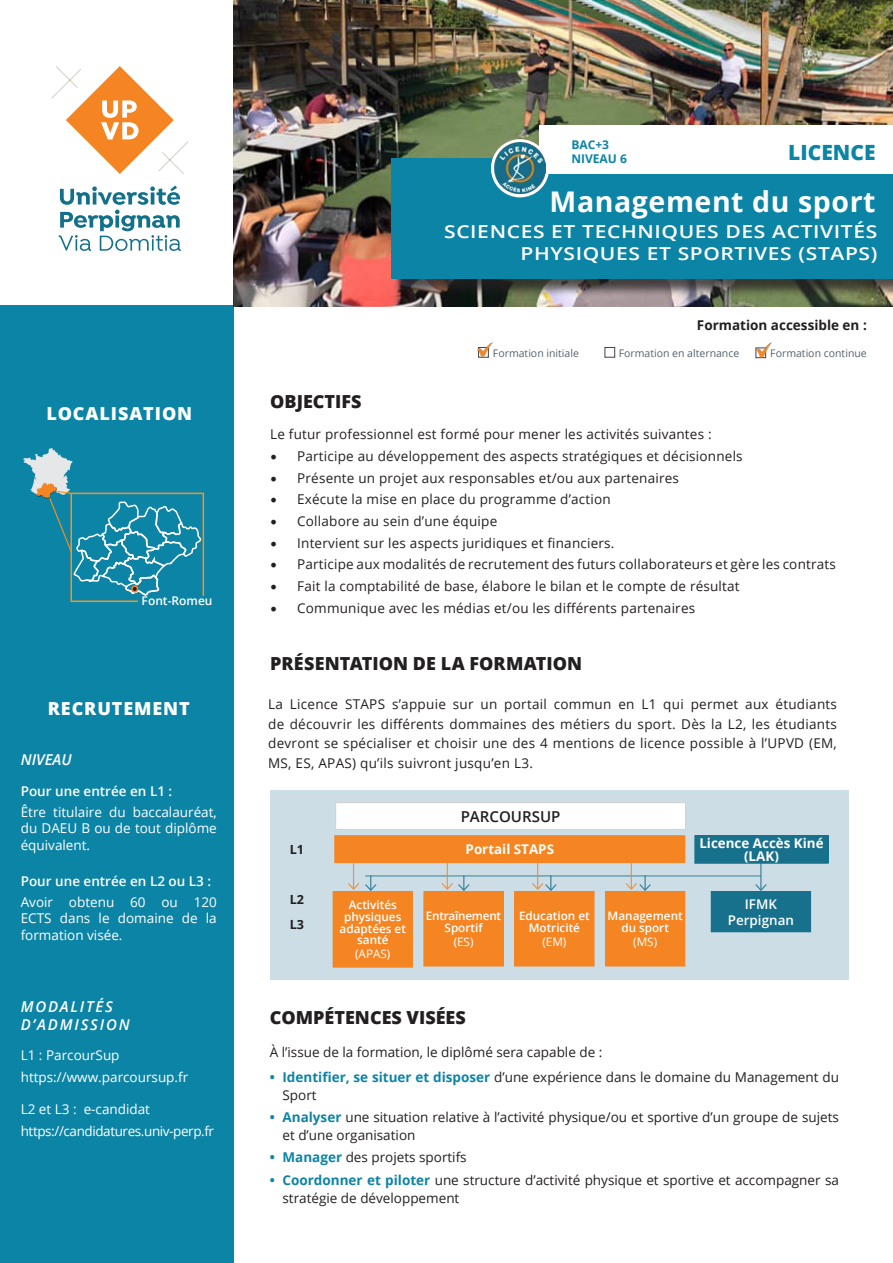
<style>
.page{position:relative;width:893px;height:1263px;background:#fff}
.page>*{position:absolute;margin:0;border:0;box-sizing:border-box;transform-origin:0 0}
.t1{font:700 28.5px "Open Sans";letter-spacing:.02em;color:#fff}
.t2{font:800 21px "Open Sans";color:#0c84a6}
.t3{font:800 18px "Open Sans";color:#231f20}
.t4{font:800 18px "Open Sans";letter-spacing:.05em;color:#fff}
.t5{font:600 17.85px/22.5px "Open Sans";letter-spacing:.03em;color:#fff;text-align:right;scale:1.18 1}
.t6{font:italic 600 15px/18px "Open Sans";letter-spacing:.12em;color:#fff}
.t7{font:600 15px "Open Sans";color:#231f20}
.t8{font:13.5px/18px "Open Sans";letter-spacing:.015em;color:#231f20}
.t9{font:13.5px/16.2px "Open Sans";color:#fff;text-align:justify}
.t10{font:600 13.5px "Open Sans";color:#fff}
.t11{font:13.5px "Open Sans";letter-spacing:-.03em;color:#fff}
.t12{font:700 13.5px "Open Sans";color:#231f20}
.t13{font:700 13.35px "Open Sans";color:#fff}
.t14{font:600 13.35px "Open Sans";color:#fff}
.t15{font:700 12.6px "Open Sans";color:#231f20}
.t16{font:700 12px "Open Sans";color:#0c84a6}
.t17{font:600 12px "Open Sans";color:#fff}
.t18{font:600 11.7px/11.7px "Open Sans";color:#fff;text-align:center}
.t19{font:600 11.7px/11.7px "Open Sans";letter-spacing:-.02em;color:#fff;text-align:center}
.t20{font:11.7px "Open Sans";color:#fff}
.t21{font:10.5px "Open Sans";color:#56626c}
.s1{font-family:"Minion Pro";font-size:18px}
.s2{font-weight:700;color:#0c84a6}
</style>
<div class="page">
<div style="left:0;top:306px;width:234px;height:957px;background:#0c84a6"></div>
<img style="left:234px;top:0;width:659px;height:307px">
<div style="left:393px;top:161px;width:500px;height:136px;background:#231f20;opacity:.75"></div>
<div style="left:391px;top:158px;width:502px;height:121px;background:#0c84a6"></div>
<div style="left:540px;top:125px;width:353px;height:48px;background:#fff"></div>
<img style="left:477px;top:342px;width:15px;height:15px">
<div style="left:604px;top:347px;width:11px;height:11px;border:1px solid #231f20"></div>
<div style="left:70px;top:493px;width:134px;height:109px;border:2px solid #f7931d"></div>
<div style="left:139px;top:596px;width:77px;height:26px;background:#0c84a6"></div>
<svg style="left:23px;top:448px;width:179px;height:150px"></svg>
<div style="left:131px;top:585px;width:7px;height:7px;border:2px solid #f58523;border-radius:50%"></div>
<img style="left:756px;top:343px;width:15px;height:15px">
<svg style="left:58px;top:186px;width:123px;height:65px"></svg>
<svg style="left:51px;top:66px;width:137px;height:108px"></svg>
<div style="left:491px;top:139px;width:58px;height:58px;background:#fff;border-radius:50%"></div>
<img style="left:494px;top:142px;width:52px;height:52px">
<div style="left:270px;top:790px;width:578px;height:190px;background:#ccdde6"></div>
<div style="left:336px;top:803px;width:350px;height:26px;background:#fff"></div>
<div style="left:335px;top:802px;width:351px;height:28px;border:1px solid #d4d3cf"></div>
<div style="left:335px;top:836px;width:350px;height:26px;background:#f58523"></div>
<div style="left:334px;top:835px;width:351px;height:28px;border:1px solid #f58523"></div>
<div style="left:695px;top:836px;width:133px;height:27px;background:#18718c"></div>
<div style="left:694px;top:835px;width:135px;height:29px;border:1px solid #18718c"></div>
<div style="left:333px;top:892px;width:79px;height:75px;background:#f58523"></div>
<div style="left:333px;top:891px;width:80px;height:77px;border:1px solid #f58523"></div>
<div style="left:424px;top:892px;width:79px;height:74px;background:#f58523"></div>
<div style="left:423px;top:891px;width:81px;height:75px;border:1px solid #f58523"></div>
<div style="left:515px;top:892px;width:79px;height:74px;background:#f58523"></div>
<div style="left:514px;top:891px;width:81px;height:75px;border:1px solid #f58523"></div>
<div style="left:605px;top:892px;width:80px;height:74px;background:#f58523"></div>
<div style="left:711px;top:892px;width:99px;height:40px;background:#18718c"></div>
<div style="left:711px;top:891px;width:100px;height:41px;border:1px solid #18718c"></div>
<svg style="left:754px;top:862px;width:14px;height:30px"></svg>
<hr style="left:365px;top:875px;width:396px;height:1px;background:#18718c">
<svg style="left:347px;top:863px;width:31px;height:29px"></svg>
<svg style="left:440px;top:863px;width:31px;height:29px"></svg>
<svg style="left:531px;top:863px;width:27px;height:29px"></svg>
<svg style="left:624px;top:863px;width:28px;height:29px"></svg>
<p class="t4" style="left:46px;top:400px;width:147px">LOCALISATION</p>
<p class="t17" style="left:142px;top:593px;width:72px">Font-Romeu</p>
<p class="t4" style="left:48px;top:694px;width:144px">RECRUTEMENT</p>
<p class="t6" style="left:21px;top:750px;width:52px">NIVEAU</p>
<p class="t10" style="left:21px;top:781px;width:153px">Pour une entrée en L1 :</p>
<p class="t9" style="left:21px;top:804px;width:198px">Être titulaire du baccalauréat, du DAEU B ou de tout diplôme équivalent.</p>
<p class="t10" style="left:21px;top:871px;width:192px">Pour une entrée en L2 ou L3 :</p>
<p class="t9" style="left:21px;top:894px;width:198px">Avoir obtenu 60 ou 120<br>ECTS dans le domaine de la formation visée.</p>
<p class="t6" style="left:21px;top:997px;width:110px">MODALITÉS<br>D’ADMISSION</p>
<p class="t9" style="left:21px;top:1047px;width:100px">L1 : ParcourSup</p>
<p class="t9" style="left:21px;top:1068px;width:169px">https://www.parcoursup.fr</p>
<p class="t9" style="left:21px;top:1101px;width:131px">L2 et L3 : e-candidat</p>
<p class="t11" style="left:21px;top:1121px;width:195px">https://candidatures.univ-perp.fr</p>
<p class="t16" style="left:571px;top:136px;width:39px">BAC+3</p>
<p class="t16" style="left:571px;top:150px;width:57px">NIVEAU 6</p>
<p class="t1" style="left:550px;top:181px;width:327px">Management du sport</p>
<p class="t2" style="left:788px;top:136px;width:89px">LICENCE</p>
<p class="t5" style="left:444px;top:219px;width:369px">SCIENCES ET TECHNIQUES DES ACTIVITÉS<br>PHYSIQUES ET SPORTIVES (STAPS)</p>
<p class="t12" style="left:697px;top:316px;width:171px">Formation accessible en :</p>
<p class="t3" style="left:270px;top:388px;width:93px">OBJECTIFS</p>
<p class="t21" style="left:493px;top:346px;width:88px">Formation initiale</p>
<p class="t21" style="left:619px;top:346px;width:122px">Formation en alternance</p>
<p class="t21" style="left:770px;top:346px;width:98px">Formation continue</p>
<p class="t8" style="left:270px;top:425px;width:443px">Le futur professionnel est formé pour mener les activités suivantes :</p>
<p class="t8" style="left:270px;top:447px;width:474px"><span class="s1">•</span> Participe au développement des aspects stratégiques et décisionnels</p>
<p class="t8" style="left:270px;top:468px;width:410px"><span class="s1">•</span> Présente un projet aux responsables et/ou aux partenaires</p>
<p class="t8" style="left:270px;top:490px;width:342px"><span class="s1">•</span> Exécute la mise en place du programme d’action</p>
<p class="t8" style="left:270px;top:512px;width:229px"><span class="s1">•</span> Collabore au sein d’une équipe</p>
<p class="t8" style="left:270px;top:533px;width:346px"><span class="s1">•</span> Intervient sur les aspects juridiques et financiers.</p>
<p class="t8" style="left:270px;top:555px;width:567px"><span class="s1">•</span> Participe aux modalités de recrutement des futurs collaborateurs et gère les contrats</p>
<p class="t8" style="left:270px;top:577px;width:471px"><span class="s1">•</span> Fait la comptabilité de base, élabore le bilan et le compte de résultat</p>
<p class="t8" style="left:270px;top:598px;width:427px"><span class="s1">•</span> Communique avec les médias et/ou les différents partenaires</p>
<p class="t3" style="left:270px;top:650px;width:314px">PRÉSENTATION DE LA FORMATION</p>
<p class="t8" style="left:268px;top:694px;width:570px;line-height:19.5px;text-align:justify">La Licence STAPS s’appuie sur un portail commun en L1 qui permet aux étudiants de découvrir les différents dommaines des métiers du sport. Dès la L2, les étudiants devront se spécialiser et choisir une des 4 mentions de licence possible à l’UPVD (EM, MS, ES, APAS) qu’ils suivront jusqu’en L3.</p>
<p class="t15" style="left:290px;top:840px;width:16px">L1</p>
<p class="t15" style="left:290px;top:890px;width:16px">L2</p>
<p class="t15" style="left:290px;top:916px;width:16px">L3</p>
<p class="t18" style="left:340px;top:899px;width:68px">Activités physiques adaptées et santé</p>
<p class="t20" style="left:355px;top:946px;width:37px">(APAS)</p>
<p class="t7" style="left:461px;top:806px;width:101px">PARCOURSUP</p>
<p class="t13" style="left:466px;top:840px;width:90px">Portail STAPS</p>
<p class="t19" style="left:426px;top:910px;width:77px">Entraînement<br>Sportif</p>
<p class="t20" style="left:454px;top:934px;width:21px">(ES)</p>
<p class="t18" style="left:519px;top:910px;width:72px">Education et<br>Motricité</p>
<p class="t20" style="left:542px;top:934px;width:26px">(EM)</p>
<p class="t18" style="left:608px;top:910px;width:77px">Management du sport</p>
<p class="t20" style="left:633px;top:934px;width:25px">(MS)</p>
<p class="t13" style="left:699px;top:834px;width:126px">Licence Accès Kiné</p>
<p class="t13" style="left:744px;top:847px;width:36px">(LAK)</p>
<p class="t14" style="left:745px;top:895px;width:34px">IFMK</p>
<p class="t14" style="left:728px;top:911px;width:68px">Perpignan</p>
<p class="t3" style="left:270px;top:1003px;width:198px">COMPÉTENCES VISÉES</p>
<p class="t8" style="left:270px;top:1042px;width:334px">À l’issue de la formation, le diplômé sera capable de :</p>
<p class="t8" style="left:282px;top:1068px;width:558px;text-indent:-13px"><span class="s2">• Identifier, se situer et disposer</span> d’une expérience dans le domaine du Management du<br>Sport</p>
<p class="t8" style="left:282px;top:1108px;width:558px;text-indent:-13px"><span class="s2">• Analyser</span> une situation relative à l’activité physique/ou et sportive d’un groupe de sujets et d’une organisation</p>
<p class="t8" style="left:270px;top:1148px;width:198px"><span class="s2">• Manager</span> des projets sportifs</p>
<p class="t8" style="left:282px;top:1170px;width:558px;text-indent:-13px"><span class="s2">• Coordonner et piloter</span> une structure d’activité physique et sportive et accompagner sa stratégie de développement</p>
</div>
